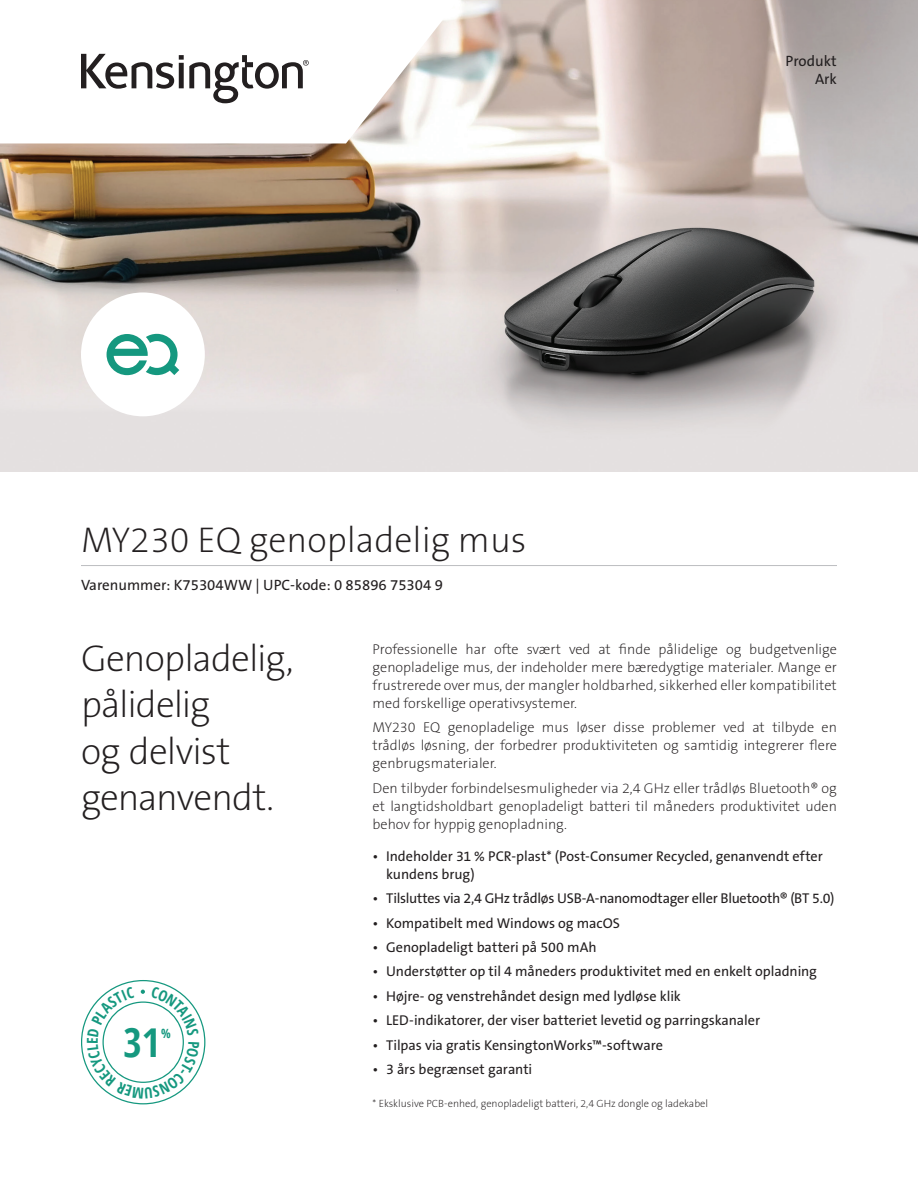
<style>
.page{position:relative;width:918px;height:1188px;background:#fff}
.page>*{position:absolute;margin:0;border:0;box-sizing:border-box;transform-origin:0 0}
.t1{font:700 condensed 39.75px "Open Sans";color:#15987f}
.t2{font:37.5px/46.5px "The Sans KENSINGTON2 XL";letter-spacing:-.025em;color:#231f20}
.Product_Name{font:36px "The Sans KENSINGTON2 XL";color:#231f20}
.Part_No__UPC{font:15px "The Sans KENSINGTON5 Rg";color:#231f20}
.Filetype_Header{font:15px "The Sans KENSINGTON5 Rg";color:#231f20}
.t3{font:14.25px/18px "The Sans KENSINGTON2 XL";color:#231f20;text-align:justify}
.t4{font:14.25px/18px "The Sans KENSINGTON5 Rg";letter-spacing:-.005em;color:#231f20}
.t5{font:700 condensed 12.75px "Open Sans";color:#15987f}
.t6{font:10.5px "The Sans KENSINGTON2 XL";color:#231f20}
</style>
<div class="page">
<img style="left:0;top:0;width:918px;height:472px">
<hr style="left:81px;top:565px;width:756px;height:1px;background:#bcbdc0">
<svg style="left:0;top:0;width:458px;height:143px"></svg>
<svg style="left:81px;top:54px;width:228px;height:49px"></svg>
<div style="left:81px;top:292px;width:124px;height:124px;background:#fff;border-radius:50%"></div>
<svg style="left:107px;top:334px;width:72px;height:41px"></svg>
<svg style="left:81px;top:980px;width:124px;height:124px"></svg>
<h1 class="Product_Name" style="left:81px;top:520px;width:447px">MY230 EQ genopladelig mus</h1>
<h2 class="Part_No__UPC" style="left:81px;top:577px;width:363px">Varenummer: K75304WW | UPC-kode: 0 85896 75304 9</h2>
<p class="Filetype_Header" style="left:786px;top:53px;width:53px">Produkt</p>
<p class="Filetype_Header" style="left:815px;top:71px;width:23px">Ark</p>
<h2 class="t2" style="left:81px;top:636px;width:214px">Genopladelig, pålidelig<br>og delvist genanvendt.</h2>
<p class="t3" style="left:373px;top:640px;width:466px">Professionelle har ofte svært ved at finde pålidelige og budgetvenlige genopladelige mus, der indeholder mere bæredygtige materialer. Mange er frustrerede over mus, der mangler holdbarhed, sikkerhed eller kompatibilitet med forskellige operativsystemer.</p>
<p class="t3" style="left:373px;top:719px;width:466px">MY230 EQ genopladelige mus løser disse problemer ved at tilbyde en trådløs løsning, der forbedrer produktiviteten og samtidig integrerer flere genbrugsmaterialer.</p>
<p class="t3" style="left:373px;top:780px;width:466px">Den tilbyder forbindelsesmuligheder via 2,4 GHz eller trådløs Bluetooth® og et langtidsholdbart genopladeligt batteri til måneders produktivitet uden behov for hyppig genopladning.</p>
<p class="t4" style="left:386px;top:847px;width:438px;text-indent:-14px">• Indeholder 31 % PCR-plast* (Post-Consumer Recycled, genanvendt efter kundens brug)</p>
<p class="t4" style="left:373px;top:890px;width:463px">• Tilsluttes via 2,4 GHz trådløs USB-A-nanomodtager eller Bluetooth® (BT 5.0)</p>
<p class="t4" style="left:373px;top:914px;width:249px">• Kompatibelt med Windows og macOS</p>
<p class="t4" style="left:373px;top:939px;width:226px">• Genopladeligt batteri på 500 mAh</p>
<p class="t4" style="left:373px;top:963px;width:446px">• Understøtter op til 4 måneders produktivitet med en enkelt opladning</p>
<p class="t4" style="left:373px;top:988px;width:310px">• Højre- og venstrehåndet design med lydløse klik</p>
<p class="t4" style="left:373px;top:1012px;width:389px">• LED-indikatorer, der viser batteriet levetid og parringskanaler</p>
<p class="t4" style="left:373px;top:1037px;width:292px">• Tilpas via gratis KensingtonWorks™-software</p>
<p class="t4" style="left:373px;top:1061px;width:161px">• 3 års begrænset garanti</p>
<p class="t6" style="left:373px;top:1098px;width:337px">* Eksklusive PCB-enhed, genopladeligt batteri, 2,4 GHz dongle og ladekabel</p>
<h1 class="t1" style="left:123px;top:1015px;width:38px">31</h1>
<p class="t5" style="left:161px;top:1024px;width:11px">%</p>
</div>
